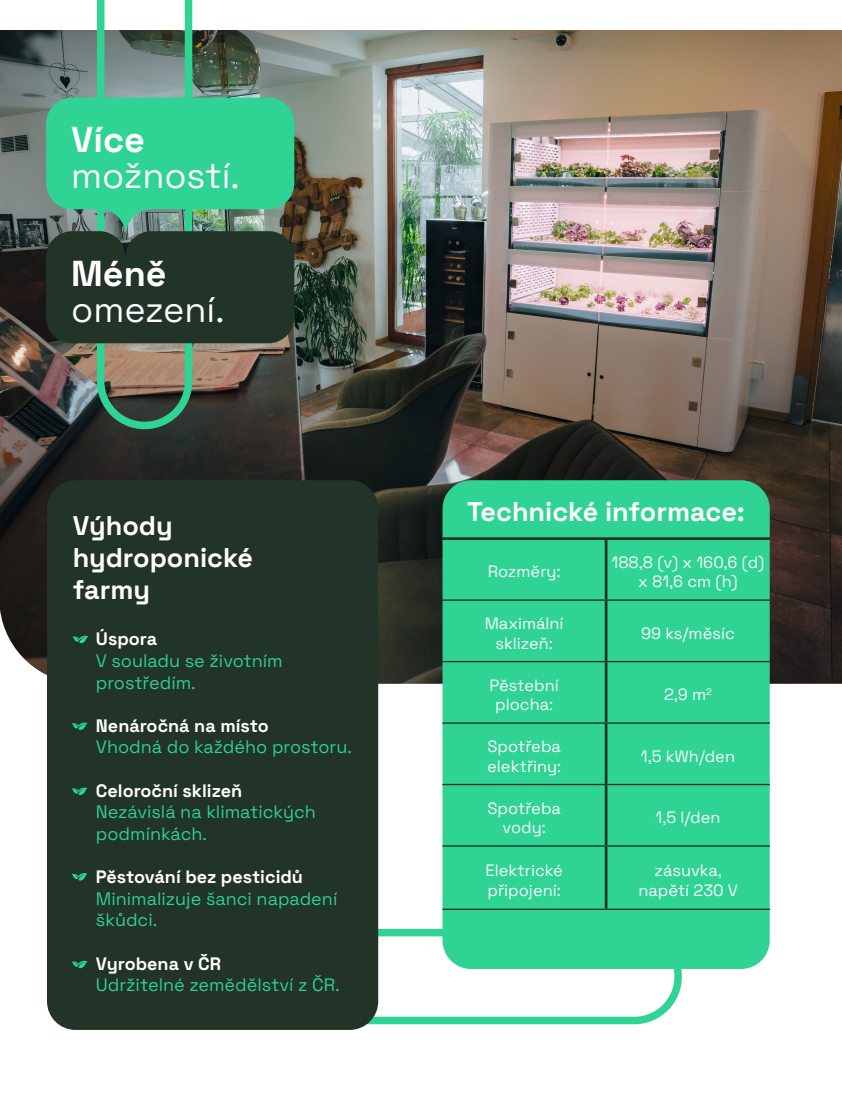
<style>
.page{position:relative;width:842px;height:1106px;background:#fff}
.page>*{position:absolute;margin:0;border:0;box-sizing:border-box;transform-origin:0 0}
.t1{font:36px "Space Grotesk";color:#fff}
.t2{font:700 36px "Space Grotesk";color:#fff}
.t3{font:700 27px/32.4px "Space Grotesk";color:#fff}
.t4{font:18px/21.6px "Space Grotesk";color:#2fd394}
.t5{font:700 18px "Space Grotesk";color:#fff}
.t6{font:16.35px/19.6px "Space Grotesk";color:#fff;text-align:center}
</style>
<div class="page">
<img style="left:0;top:29px;width:842px;height:654px">
<svg style="left:97px;top:0;width:95px;height:429px;background:#7b9584"></svg>
<div style="left:267px;top:929px;width:415px;height:95px;border:8px solid #2fd394;border-radius:44px"></div>
<div style="left:47px;top:480px;width:331px;height:549px;background:#223327;border-radius:28px"></div>
<div style="left:442px;top:480px;width:328px;height:489px;background:#2fd394;border-radius:28px"></div>
<hr style="left:442px;top:537px;width:164px;height:3px;background:#223327">
<hr style="left:606px;top:537px;width:164px;height:3px;background:#223327">
<hr style="left:605px;top:540px;width:2px;height:59px;background:#223327">
<hr style="left:605px;top:601px;width:2px;height:60px;background:#223327">
<hr style="left:605px;top:662px;width:2px;height:60px;background:#223327">
<hr style="left:605px;top:723px;width:2px;height:61px;background:#223327">
<hr style="left:605px;top:785px;width:2px;height:60px;background:#223327">
<hr style="left:605px;top:846px;width:2px;height:62px;background:#223327">
<hr style="left:442px;top:599px;width:164px;height:2px;background:#223327">
<hr style="left:606px;top:599px;width:164px;height:2px;background:#223327">
<hr style="left:442px;top:661px;width:164px;height:1px;background:#223327">
<hr style="left:606px;top:661px;width:164px;height:1px;background:#223327">
<hr style="left:442px;top:722px;width:164px;height:1px;background:#223327">
<hr style="left:606px;top:722px;width:164px;height:1px;background:#223327">
<hr style="left:442px;top:784px;width:164px;height:1px;background:#223327">
<hr style="left:606px;top:784px;width:164px;height:1px;background:#223327">
<hr style="left:442px;top:845px;width:164px;height:1px;background:#223327">
<hr style="left:606px;top:845px;width:164px;height:1px;background:#223327">
<hr style="left:442px;top:908px;width:164px;height:2px;background:#223327">
<hr style="left:606px;top:908px;width:164px;height:2px;background:#223327">
<svg style="left:46px;top:98px;width:248px;height:245px;background:#308360"></svg>
<svg style="left:73px;top:635px;width:15px;height:8px"></svg>
<svg style="left:72px;top:722px;width:15px;height:8px"></svg>
<svg style="left:72px;top:787px;width:15px;height:8px"></svg>
<svg style="left:72px;top:873px;width:15px;height:7px"></svg>
<svg style="left:72px;top:960px;width:15px;height:8px"></svg>
<p class="t2" style="left:71px;top:111px;width:75px">Více</p>
<p class="t1" style="left:71px;top:148px;width:170px">možností.</p>
<p class="t2" style="left:71px;top:245px;width:97px">Méně</p>
<p class="t1" style="left:71px;top:282px;width:155px">omezení.</p>
<p class="t3" style="left:73px;top:507px;width:182px">Výhody hydroponické farmy</p>
<p class="t5" style="left:96px;top:625px;width:63px">Úspora</p>
<p class="t4" style="left:96px;top:649px;width:188px">V souladu se životním prostředím.</p>
<p class="t5" style="left:96px;top:711px;width:174px">Nenáročná na místo</p>
<p class="t4" style="left:96px;top:735px;width:257px">Vhodná do každého prostoru.</p>
<p class="t5" style="left:96px;top:776px;width:148px">Celoroční sklizeň</p>
<p class="t4" style="left:96px;top:800px;width:222px">Nezávislá na klimatických podmínkách.</p>
<p class="t5" style="left:96px;top:862px;width:209px">Pěstování bez pesticidů</p>
<p class="t4" style="left:96px;top:886px;width:243px">Minimalizuje šanci napadení škůdci.</p>
<p class="t5" style="left:96px;top:949px;width:127px">Vyrobena v ČR</p>
<p class="t4" style="left:96px;top:973px;width:245px">Udržitelné zemědělství z ČR.</p>
<p class="t3" style="left:467px;top:493px;width:279px">Technické informace:</p>
<p class="t6" style="left:488px;top:561px;width:74px">Rozměry:</p>
<p class="t6" style="left:612px;top:551px;width:154px">188,8 (v) x 160,6 (d) x 81,6 cm (h)</p>
<p class="t6" style="left:485px;top:612px;width:80px">Maximální</p>
<p class="t6" style="left:495px;top:632px;width:59px">sklizeň:</p>
<p class="t6" style="left:641px;top:622px;width:95px">99 ks/měsíc</p>
<p class="t6" style="left:490px;top:674px;width:71px">Pěstební</p>
<p class="t6" style="left:495px;top:693px;width:60px">plocha:</p>
<p class="t6" style="left:664px;top:684px;width:50px">2,9 m<sup>2</sup></p>
<p class="t6" style="left:487px;top:735px;width:75px;text-align:left">Spotřeba elektřiny:</p>
<p class="t6" style="left:641px;top:745px;width:96px">1,5 kWh/den</p>
<p class="t6" style="left:487px;top:797px;width:75px">Spotřeba</p>
<p class="t6" style="left:503px;top:816px;width:45px">vody:</p>
<p class="t6" style="left:655px;top:806px;width:66px">1,5 l/den</p>
<p class="t6" style="left:486px;top:859px;width:79px">Elektrické</p>
<p class="t6" style="left:488px;top:879px;width:75px">připojení:</p>
<p class="t6" style="left:638px;top:859px;width:101px">zásuvka, napětí 230 V</p>
</div>
